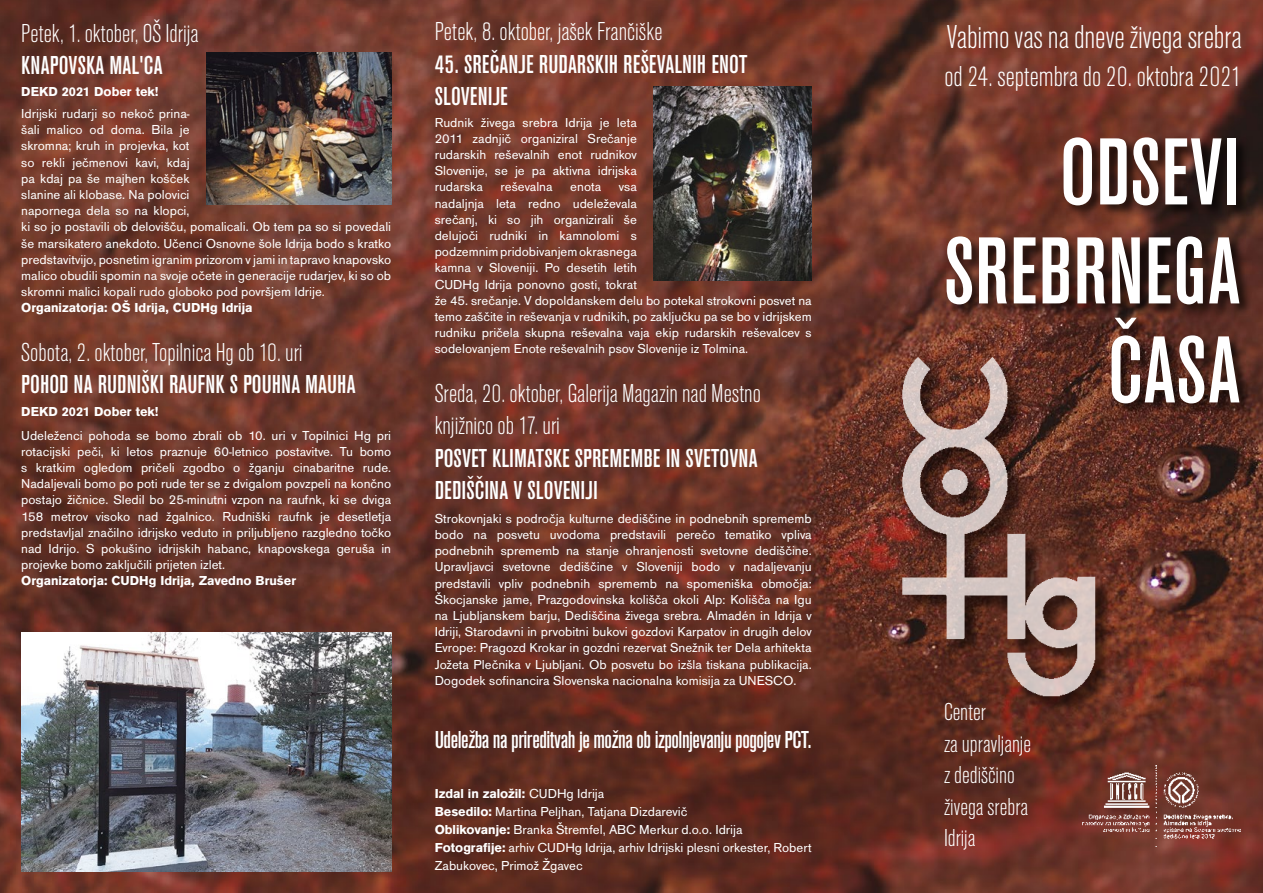
<style>
.page{position:relative;width:1263px;height:893px;background:#fff}
.page>*{position:absolute;margin:0;border:0;box-sizing:border-box;transform-origin:0 0}
.t1{font:500 condensed 99px/99px "Accius TEE";color:#fff;text-align:right}
.t2{font:34.5px "Accius TEE Ligh Cond";letter-spacing:-.005em;color:#fff}
.t3{font:30px "Accius TEE Ligh Cond";color:#fff}
.t4{font:27px/32.4px "Accius TEE Ligh Cond";color:#fff}
.t5{font:500 condensed 27px/32.4px "Accius TEE";color:#fff}
.t6{font:500 condensed 25.5px "Accius TEE";letter-spacing:-.02em;color:#fff}
.t7{font:25.5px/31.5px "Accius TEE Ligh Cond";color:#fff}
.t8{font:13.5px/16.2px "Accius TEE";color:#fff}
.t9{font:700 13.5px "Accius TEE";color:#fff}
.s1{font-weight:700}
</style>
<div class="page">
<img style="left:0;top:0;width:1263px;height:893px">
<div style="left:944px;top:136px;width:310px;height:282px;background:#000;opacity:.75"></div>
<img style="left:1083px;top:765px;width:157px;height:82px">
<div style="left:905px;top:360px;width:209px;height:354px;background:#000;opacity:.75"></div>
<img style="left:888px;top:356px;width:209px;height:343px">
<img style="left:207px;top:53px;width:184px;height:151px">
<img style="left:21px;top:633px;width:370px;height:239px">
<img style="left:654px;top:87px;width:158px;height:194px">
<h3 class="t4" style="left:21px;top:17px;width:179px">Petek, 1. oktober, OŠ Idrija</h3>
<h3 class="t5" style="left:21px;top:49px;width:143px">KNAPOVSKA MAL'CA</h3>
<p class="t9" style="left:21px;top:84px;width:139px">DEKD 2021 Dober tek!</p>
<p class="t8" style="left:21px;top:106px;width:371px">Idrijski rudarji so nekoč prina-<br>šali malico od doma. Bila je<br>skromna; kruh in projevka, kot<br>so rekli ječmenovi kavi, kdaj<br>pa kdaj pa še majhen košček<br>slanine ali klobase. Na polovici<br>napornega dela so na klopci,<br>ki so jo postavili ob delovišču, pomalicali. Ob tem pa so si povedali še marsikatero anekdoto. Učenci Osnovne šole Idrija bodo s kratko predstavitvijo, posnetim igranim prizorom v jami in tapravo knapovsko malico obudili spomin na svoje očete in generacije rudarjev, ki so ob skromni malici kopali rudo globoko pod površjem Idrije.</p>
<p class="t9" style="left:21px;top:300px;width:233px">Organizatorja: OŠ Idrija, CUDHg Idrija</p>
<h3 class="t4" style="left:21px;top:337px;width:283px">Sobota, 2. oktober, Topilnica Hg ob 10. uri</h3>
<h3 class="t5" style="left:21px;top:369px;width:336px">POHOD NA RUDNIŠKI RAUFNK S POUHNA MAUHA</h3>
<p class="t9" style="left:21px;top:404px;width:139px">DEKD 2021 Dober tek!</p>
<p class="t8" style="left:21px;top:427px;width:371px;text-align:justify">Udeleženci pohoda se bomo zbrali ob 10. uri v Topilnici Hg pri rotacijski peči, ki letos praznuje 60-letnico postavitve. Tu bomo s kratkim ogledom pričeli zgodbo o žganju cinabaritne rude.<br>Nadaljevali bomo po poti rude ter se z dvigalom povzpeli na končno postajo žičnice. Sledil bo 25-minutni vzpon na raufnk, ki se dviga 158 metrov visoko nad žgalnico. Rudniški raufnk je desetletja predstavljal značilno idrijsko veduto in priljubljeno razgledno točko nad Idrijo. S pokušino idrijskih habanc, knapovskega geruša in projevke bomo zaključili prijeten izlet.</p>
<p class="t9" style="left:21px;top:573px;width:276px">Organizatorja: CUDHg Idrija, Zavedno Brušer</p>
<h3 class="t4" style="left:435px;top:16px;width:229px">Petek, 8. oktober, jašek Frančiške</h3>
<h3 class="t5" style="left:435px;top:48px;width:314px">45. SREČANJE RUDARSKIH REŠEVALNIH ENOT<br>SLOVENIJE</h3>
<p class="t8" style="left:435px;top:114px;width:204px;text-align:justify">Rudnik živega srebra Idrija je leta 2011 zadnjič organiziral Srečanje rudarskih reševalnih enot rudnikov Slovenije, se je pa aktivna idrijska rudarska</p>
<p class="t8" style="left:501px;top:179px;width:54px">reševalna</p>
<p class="t8" style="left:570px;top:179px;width:33px">enota</p>
<p class="t8" style="left:435px;top:179px;width:378px;text-indent:184px">vsa<br>nadaljnja leta redno udeleževala<br>srečanj, ki so jih organizirali še<br>delujoči rudniki in kamnolomi s<br>podzemnim pridobivanjem okrasnega<br>kamna v Sloveniji. Po desetih letih<br>CUDHg Idrija ponovno gosti, tokrat<br>že 45. srečanje. V dopoldanskem delu bo potekal strokovni posvet na temo zaščite in reševanja v rudnikih, po zaključku pa se bo v idrijskem rudniku pričela skupna reševalna vaja ekip rudarskih reševalcev s sodelovanjem Enote reševalnih psov Slovenije iz Tolmina.</p>
<h3 class="t4" style="left:435px;top:378px;width:328px">Sreda, 20. oktober, Galerija Magazin nad Mestno knjižnico ob 17. uri</h3>
<h3 class="t5" style="left:435px;top:442px;width:324px">POSVET KLIMATSKE SPREMEMBE IN SVETOVNA<br>DEDIŠČINA V SLOVENIJI</h3>
<p class="t8" style="left:435px;top:510px;width:378px;text-align:justify">Strokovnjaki s področja kulturne dediščine in podnebnih sprememb bodo na posvetu uvodoma predstavili perečo tematiko vpliva podnebnih sprememb na stanje ohranjenosti svetovne dediščine.<br>Upravljavci svetovne dediščine v Sloveniji bodo v nadaljevanju predstavili vpliv podnebnih sprememb na spomeniška območja:<br>Škocjanske jame, Prazgodovinska kolišča okoli Alp: Kolišča na Igu na Ljubljanskem barju, Dediščina živega srebra. Almadén in Idrija v Idriji, Starodavni in prvobitni bukovi gozdovi Karpatov in drugih delov Evrope: Pragozd Krokar in gozdni rezervat Snežnik ter Dela arhitekta Jožeta Plečnika v Ljubljani. Ob posvetu bo izšla tiskana publikacija.<br>Dogodek sofinancira Slovenska nacionalna komisija za UNESCO.</p>
<h3 class="t6" style="left:435px;top:725px;width:378px">Udeležba na prireditvah je možna ob izpolnjevanju pogojev PCT.</h3>
<p class="t8" style="left:435px;top:785px;width:378px;line-height:18px"><span class="s1">Izdal in založil:</span> CUDHg Idrija<br><span class="s1">Besedilo:</span> Martina Peljhan, Tatjana Dizdarevič<br><span class="s1">Oblikovanje:</span> Branka Štremfel, ABC Merkur d.o.o. Idrija <span class="s1">Fotografije:</span> arhiv CUDHg Idrija, arhiv Idrijski plesni orkester, Robert Zabukovec, Primož Žgavec</p>
<h2 class="t2" style="left:947px;top:19px;width:296px">Vabimo vas na dneve živega srebra</h2>
<h3 class="t3" style="left:944px;top:60px;width:299px">od 24. septembra do 20. oktobra 2021</h3>
<h1 class="t1" style="left:944px;top:124px;width:298px">ODSEVI<br>SREBRNEGA<br>ČASA</h1>
<h3 class="t7" style="left:944px;top:697px;width:89px">Center<br>za upravljanje z dediščino živega srebra<br>Idrija</h3>
</div>
